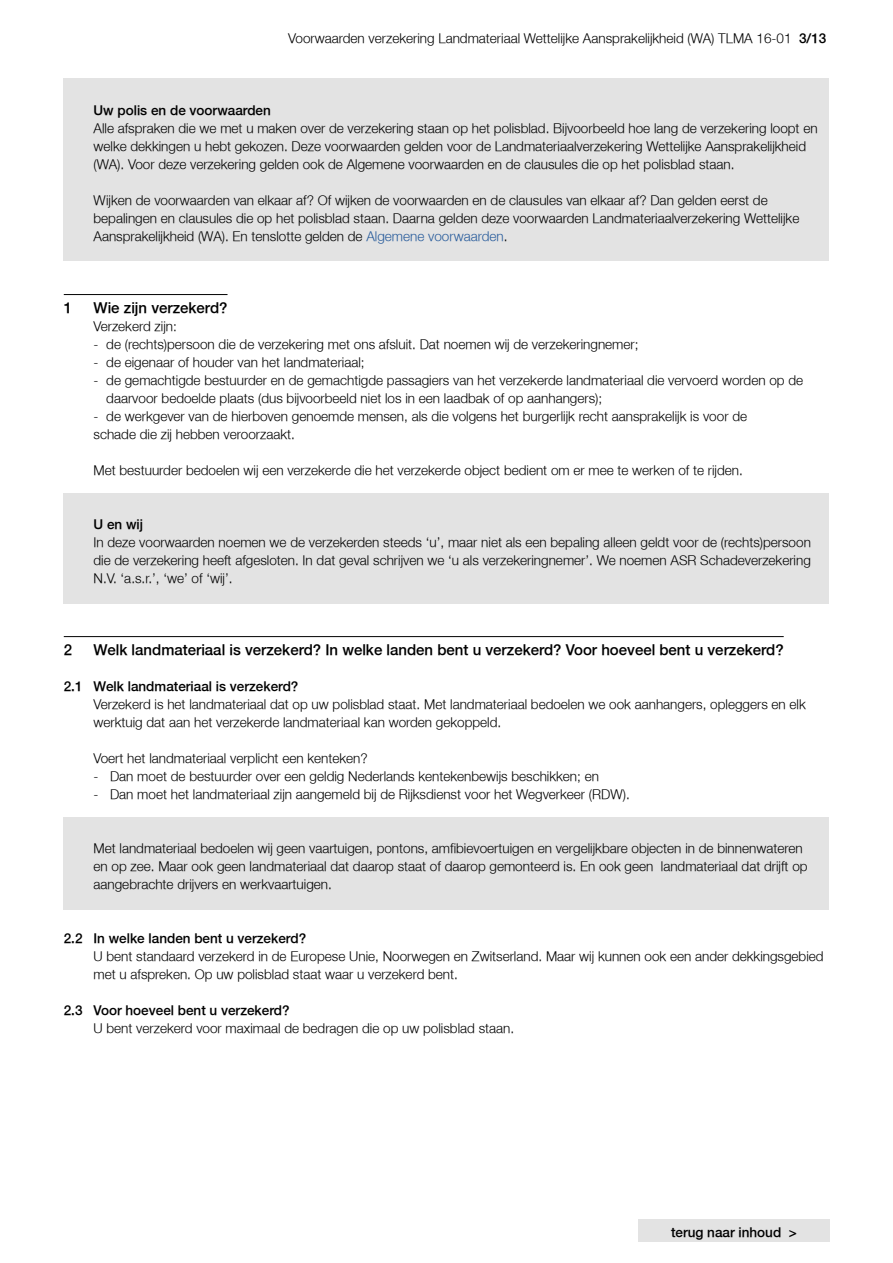
<style>
.page{position:relative;width:893px;height:1263px;background:#fff}
.page>*{position:absolute;margin:0;border:0;box-sizing:border-box;transform-origin:0 0}
.t1{font:300 15px "Fortis Helvetica";color:#000}
.t2{font:300 13.5px/18px "Fortis Helvetica";color:#000}
.t3{font:300 13.5px "Fortis Helvetica";color:#000}
.s1{font-style:inherit}
.s2{color:#275b9b}
</style>
<div class="page">
<div style="left:638px;top:1219px;width:192px;height:23px;background:#e3e3e3"></div>
<div style="left:64px;top:79px;width:765px;height:20px;background:#e3e3e3"></div>
<div style="left:64px;top:97px;width:765px;height:21px;background:#e3e3e3"></div>
<div style="left:64px;top:115px;width:765px;height:56px;background:#e3e3e3"></div>
<div style="left:64px;top:169px;width:765px;height:20px;background:#e3e3e3"></div>
<div style="left:64px;top:187px;width:765px;height:56px;background:#e3e3e3"></div>
<div style="left:64px;top:241px;width:765px;height:20px;background:#e3e3e3"></div>
<hr style="left:64px;top:294px;width:164px;height:1px;background:#000">
<div style="left:64px;top:493px;width:765px;height:20px;background:#e3e3e3"></div>
<div style="left:64px;top:511px;width:765px;height:21px;background:#e3e3e3"></div>
<div style="left:64px;top:529px;width:765px;height:56px;background:#e3e3e3"></div>
<div style="left:64px;top:583px;width:765px;height:20px;background:#e3e3e3"></div>
<hr style="left:64px;top:636px;width:720px;height:1px;background:#000">
<div style="left:64px;top:817px;width:765px;height:20px;background:#e3e3e3"></div>
<div style="left:64px;top:835px;width:765px;height:56px;background:#e3e3e3"></div>
<div style="left:64px;top:889px;width:765px;height:20px;background:#e3e3e3"></div>
<p class="t2" style="left:288px;top:29px;width:539px">Voorwaarden verzekering Landmateriaal Wettelijke Aansprakelijkheid (WA) TLMA 16-01 <span class="s1">3/13</span></p>
<p class="t3" style="left:94px;top:102px;width:179px">Uw polis en de voorwaarden</p>
<p class="t2" style="left:94px;top:119px;width:725px">Alle afspraken die we met u maken over de verzekering staan op het polisblad. Bijvoorbeeld hoe lang de verzekering loopt en welke dekkingen u hebt gekozen. Deze voorwaarden gelden voor de Landmateriaalverzekering Wettelijke Aansprakelijkheid (WA). Voor deze verzekering gelden ook de Algemene voorwaarden en de clausules die op het polisblad staan.</p>
<p class="t2" style="left:94px;top:191px;width:707px">Wijken de voorwaarden van elkaar af? Of wijken de voorwaarden en de clausules van elkaar af? Dan gelden eerst de bepalingen en clausules die op het polisblad staan. Daarna gelden deze voorwaarden Landmateriaalverzekering Wettelijke<br>Aansprakelijkheid (WA). En tenslotte gelden de <span class="s2">Algemene voorwaarden</span>.</p>
<p class="t1" style="left:64px;top:298px;width:10px">1</p>
<p class="t1" style="left:94px;top:298px;width:135px">Wie zijn verzekerd?</p>
<p class="t2" style="left:94px;top:317px;width:85px">Verzekerd zijn:</p>
<p class="t2" style="left:94px;top:335px;width:546px">- de (rechts)persoon die de verzekering met ons afsluit. Dat noemen wij de verzekeringnemer;</p>
<p class="t2" style="left:94px;top:353px;width:273px">- de eigenaar of houder van het landmateriaal;</p>
<p class="t2" style="left:106px;top:371px;width:698px;text-indent:-13px">- de gemachtigde bestuurder en de gemachtigde passagiers van het verzekerde landmateriaal die vervoerd worden op de daarvoor bedoelde plaats (dus bijvoorbeeld niet los in een laadbak of op aanhangers);</p>
<p class="t2" style="left:94px;top:407px;width:655px">- de werkgever van de hierboven genoemde mensen, als die volgens het burgerlijk recht aansprakelijk is voor de schade die zij hebben veroorzaakt.</p>
<p class="t2" style="left:94px;top:461px;width:651px">Met bestuurder bedoelen wij een verzekerde die het verzekerde object bedient om er mee te werken of te rijden.</p>
<p class="t3" style="left:94px;top:516px;width:51px">U en wij</p>
<p class="t2" style="left:94px;top:533px;width:719px;text-align:justify">In deze voorwaarden noemen we de verzekerden steeds ‘u’, maar niet als een bepaling alleen geldt voor de (rechts)persoon die de verzekering heeft afgesloten. In dat geval schrijven we ‘u als verzekeringnemer’. We noemen ASR Schadeverzekering N.V. ‘a.s.r.’, ‘we’ of ‘wij’.</p>
<p class="t1" style="left:64px;top:640px;width:10px">2</p>
<p class="t1" style="left:94px;top:640px;width:692px">Welk landmateriaal is verzekerd? In welke landen bent u verzekerd? Voor hoeveel bent u verzekerd?</p>
<p class="t3" style="left:64px;top:678px;width:236px">2.1 Welk landmateriaal is verzekerd?</p>
<p class="t2" style="left:94px;top:695px;width:714px">Verzekerd is het landmateriaal dat op uw polisblad staat. Met landmateriaal bedoelen we ook aanhangers, opleggers en elk werktuig dat aan het verzekerde landmateriaal kan worden gekoppeld.</p>
<p class="t2" style="left:94px;top:749px;width:276px">Voert het landmateriaal verplicht een kenteken?</p>
<p class="t2" style="left:94px;top:767px;width:507px">- Dan moet de bestuurder over een geldig Nederlands kentekenbewijs beschikken; en</p>
<p class="t2" style="left:94px;top:785px;width:538px">- Dan moet het landmateriaal zijn aangemeld bij de Rijksdienst voor het Wegverkeer (RDW).</p>
<p class="t2" style="left:94px;top:839px;width:716px">Met landmateriaal bedoelen wij geen vaartuigen, pontons, amfibievoertuigen en vergelijkbare objecten in de binnenwateren en op zee. Maar ook geen landmateriaal dat daarop staat of daarop gemonteerd is. En ook geen landmateriaal dat drijft op aangebrachte drijvers en werkvaartuigen.</p>
<p class="t3" style="left:64px;top:930px;width:244px">2.2 In welke landen bent u verzekerd?</p>
<p class="t2" style="left:94px;top:947px;width:731px">U bent standaard verzekerd in de Europese Unie, Noorwegen en Zwitserland. Maar wij kunnen ook een ander dekkingsgebied met u afspreken. Op uw polisblad staat waar u verzekerd bent.</p>
<p class="t3" style="left:64px;top:1002px;width:227px">2.3 Voor hoeveel bent u verzekerd?</p>
<p class="t2" style="left:94px;top:1019px;width:422px">U bent verzekerd voor maximaal de bedragen die op uw polisblad staan.</p>
<p class="t3" style="left:671px;top:1224px;width:127px">terug naar inhoud &gt;</p>
</div>
